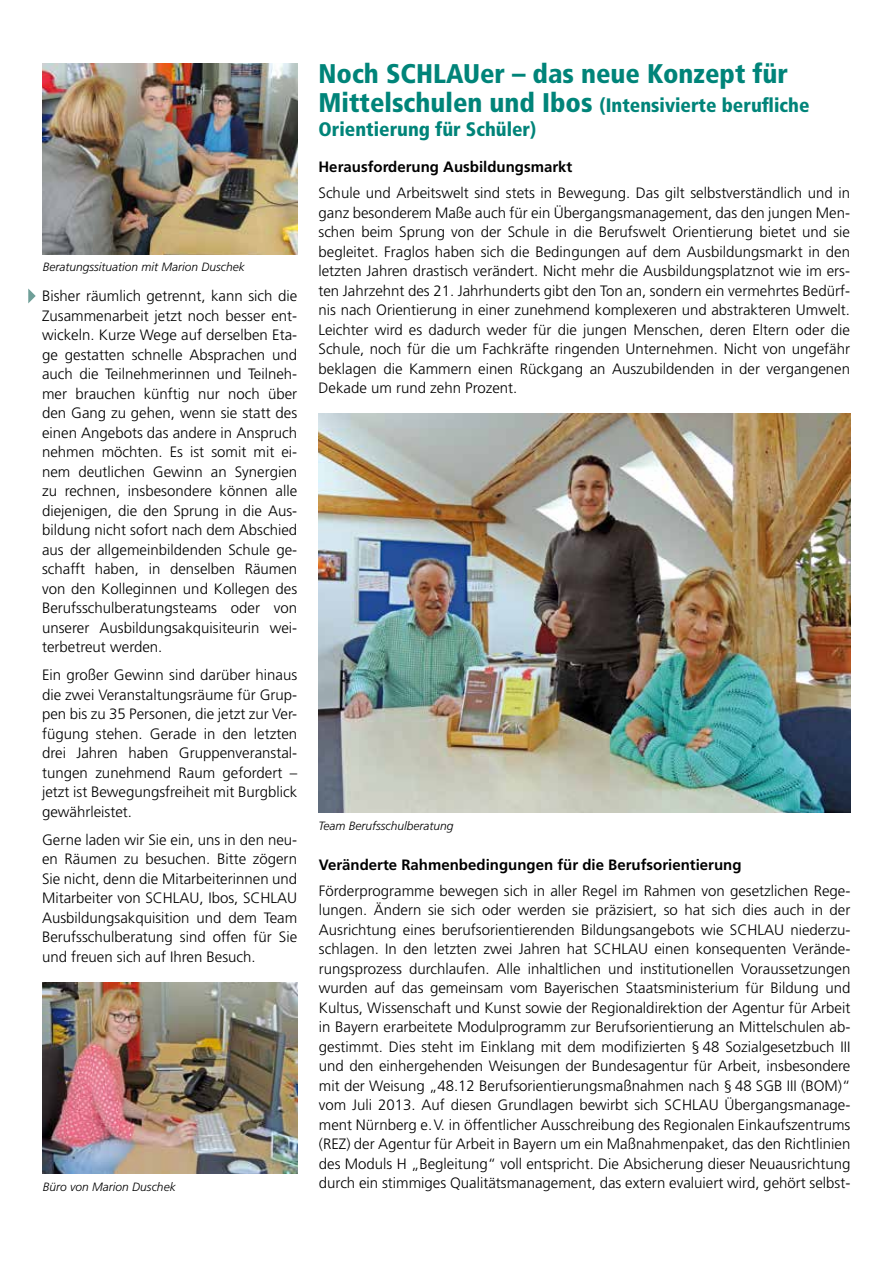
<style>
.page{position:relative;width:893px;height:1263px;background:#fff}
.page>*{position:absolute;margin:0;border:0;box-sizing:border-box;transform-origin:0 0}
.t1{font:900 condensed 27px "Frutiger";color:#008479}
.t2{font:900 condensed 19.5px/24px "Frutiger";color:#008479}
.t3{font:300 15px/19.5px "Frutiger";color:#000;text-align:justify}
.t4{font:700 15px "Frutiger";color:#000}
.t5{font:italic 300 12px "Frutiger";color:#000}
.s1{font-size:27px}
</style>
<div class="page">
<svg style="left:28px;top:289px;width:8px;height:14px"></svg>
<img style="left:43px;top:63px;width:255px;height:191px">
<img style="left:318px;top:413px;width:532px;height:399px">
<img style="left:43px;top:982px;width:255px;height:191px">
<p class="t5" style="left:43px;top:260px;width:204px">Beratungssituation mit Marion Duschek</p>
<p class="t3" style="left:42px;top:286px;width:257px">Bisher räumlich getrennt, kann sich die Zusammenarbeit jetzt noch besser ent&shy;wickeln. Kurze Wege auf derselben Eta&shy;ge gestatten schnelle Absprachen und auch die Teilnehmerinnen und Teilneh&shy;mer brauchen künftig nur noch über den Gang zu gehen, wenn sie statt des einen Angebots das andere in Anspruch nehmen möchten. Es ist somit mit ei&shy;nem deutlichen Gewinn an Synergien zu rechnen, insbesondere können alle diejenigen, die den Sprung in die Aus&shy;bildung nicht sofort nach dem Abschied aus der allgemeinbildenden Schule ge&shy;schafft haben, in denselben Räumen von den Kolleginnen und Kollegen des Berufsschulberatungsteams oder von unserer Ausbildungsakquisiteurin wei&shy;terbetreut werden.</p>
<p class="t3" style="left:42px;top:665px;width:257px">Ein großer Gewinn sind darüber hinaus die zwei Veranstaltungsräume für Grup&shy;pen bis zu 35 Personen, die jetzt zur Ver&shy;fügung stehen. Gerade in den letzten drei Jahren haben Gruppenveranstal&shy;tungen zunehmend Raum gefordert – jetzt ist Bewegungsfreiheit mit Burgblick gewährleistet.</p>
<p class="t3" style="left:42px;top:830px;width:257px">Gerne laden wir Sie ein, uns in den neu&shy;en Räumen zu besuchen. Bitte zögern Sie nicht, denn die Mitarbeiterinnen und Mitarbeiter von SCHLAU, Ibos, SCHLAU Ausbildungsakquisition und dem Team Berufsschulberatung sind offen für Sie und freuen sich auf Ihren Besuch.</p>
<p class="t5" style="left:43px;top:1180px;width:134px">Büro von Marion Duschek</p>
<h1 class="t1" style="left:318px;top:58px;width:471px">Noch SCHLAUer – das neue Konzept für</h1>
<h2 class="t2" style="left:318px;top:93px;width:492px"><span class="s1">Mittelschulen und Ibos</span> (Intensivierte berufliche<br>Orientierung für Schüler)</h2>
<p class="t4" style="left:318px;top:158px;width:255px">Herausforderung Ausbildungsmarkt</p>
<p class="t3" style="left:318px;top:183px;width:533px">Schule und Arbeitswelt sind stets in Bewegung. Das gilt selbstverständlich und in ganz besonderem Maße auch für ein Übergangsmanagement, das den jungen Men&shy;schen beim Sprung von der Schule in die Berufswelt Orientierung bietet und sie begleitet. Fraglos haben sich die Bedingungen auf dem Ausbildungsmarkt in den letzten Jahren drastisch verändert. Nicht mehr die Ausbildungsplatznot wie im ers&shy;ten Jahrzehnt des 21. Jahrhunderts gibt den Ton an, sondern ein vermehrtes Bedürf&shy;nis nach Orientierung in einer zunehmend komplexeren und abstrakteren Umwelt.<br>Leichter wird es dadurch weder für die jungen Menschen, deren Eltern oder die Schule, noch für die um Fachkräfte ringenden Unternehmen. Nicht von ungefähr beklagen die Kammern einen Rückgang an Auszubildenden in der vergangenen Dekade um rund zehn Prozent.</p>
<p class="t5" style="left:318px;top:819px;width:136px">Team Berufsschulberatung</p>
<p class="t4" style="left:319px;top:856px;width:424px">Veränderte Rahmenbedingungen für die Berufsorientierung</p>
<p class="t3" style="left:319px;top:881px;width:533px">Förderprogramme bewegen sich in aller Regel im Rahmen von gesetzlichen Rege&shy;lungen. Ändern sie sich oder werden sie präzisiert, so hat sich dies auch in der Ausrichtung eines berufsorientierenden Bildungsangebots wie SCHLAU niederzu&shy;schlagen. In den letzten zwei Jahren hat SCHLAU einen konsequenten Verände&shy;rungsprozess durchlaufen. Alle inhaltlichen und institutionellen Voraussetzungen wurden auf das gemeinsam vom Bayerischen Staatsministerium für Bildung und Kultus, Wissenschaft und Kunst sowie der Regionaldirektion der Agentur für Arbeit in Bayern erarbeitete Modulprogramm zur Berufsorientierung an Mittelschulen ab&shy;gestimmt. Dies steht im Einklang mit dem modifizierten § 48 Sozialgesetzbuch III und den einhergehenden Weisungen der Bundesagentur für Arbeit, insbesondere mit der Weisung „48.12 Berufsorientierungsmaßnahmen nach § 48 SGB III (BOM)“ vom Juli 2013. Auf diesen Grundlagen bewirbt sich SCHLAU Übergangsmanage&shy;ment Nürnberg e.V. in öffentlicher Ausschreibung des Regionalen Einkaufszentrums (REZ) der Agentur für Arbeit in Bayern um ein Maßnahmenpaket, das den Richtlinien des Moduls H „Begleitung“ voll entspricht. Die Absicherung dieser Neuausrichtung durch ein stimmiges Qualitätsmanagement, das extern evaluiert wird, gehört selbst-</p>
</div>
